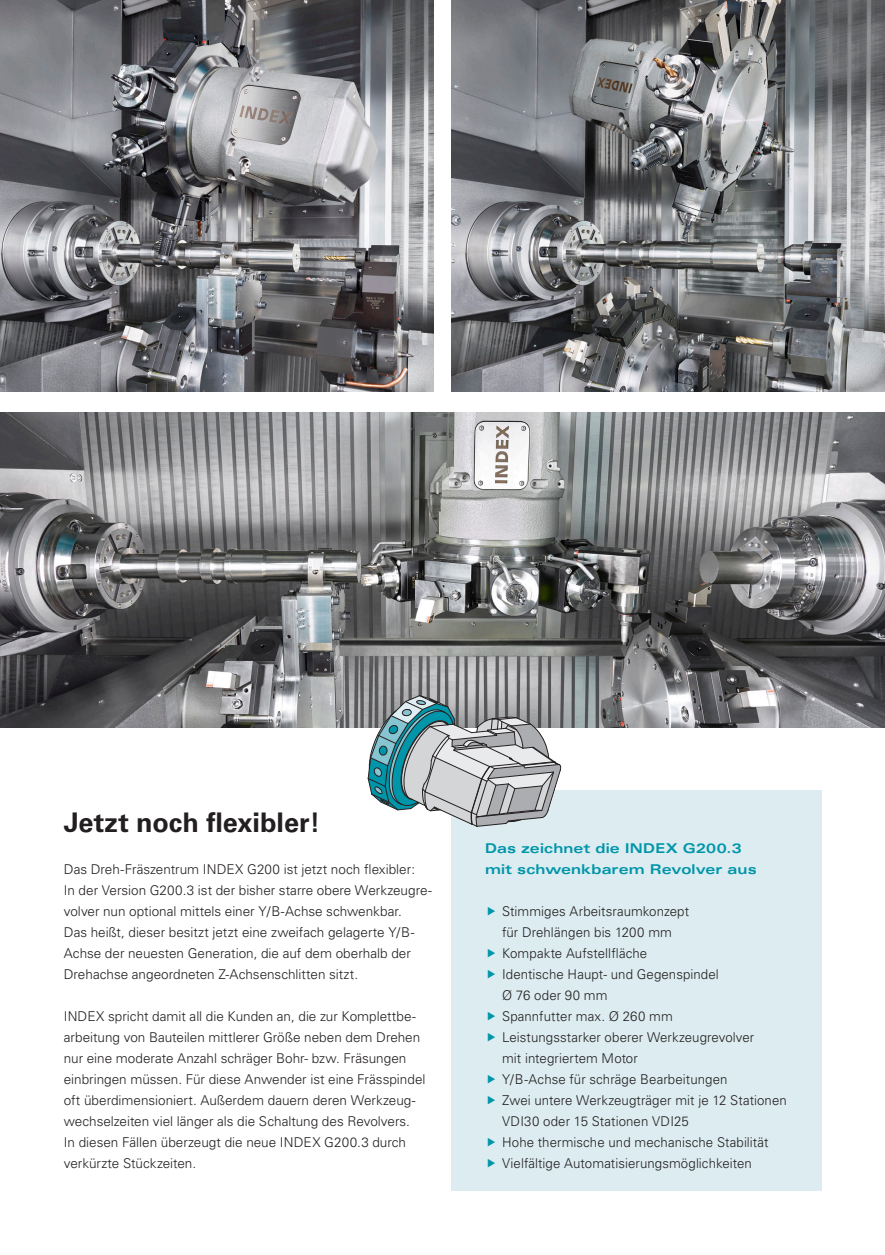
<style>
.page{position:relative;width:885px;height:1255px;background:#fff}
.page>*{position:absolute;margin:0;border:0;box-sizing:border-box;transform-origin:0 0}
.t1{font:700 27px "Univers";color:#231f20}
.t2{font:300 13.5px/21px "Univers";color:#231f20}
.t3{font:700 expanded 13.5px/21px "Univers";letter-spacing:.005em;color:#0095a9}
</style>
<div class="page">
<div style="left:451px;top:790px;width:370px;height:401px;background:#dcecf0"></div>
<img style="left:0;top:0;width:434px;height:391px">
<img style="left:451px;top:0;width:433px;height:391px">
<img style="left:0;top:412px;width:884px;height:315px">
<svg style="left:368px;top:695px;width:193px;height:131px;background:#a1afb3"></svg>
<h1 class="t1" style="left:64px;top:806px;width:258px">Jetzt noch flexibler!</h1>
<p class="t2" style="left:64px;top:859px;width:369px">Das Dreh-Fräszentrum INDEX G200 ist jetzt noch flexibler:<br>In der Version G200.3 ist der bisher starre obere Werkzeugre&shy;volver nun optional mittels einer Y/B-Achse schwenkbar.<br>Das heißt, dieser besitzt jetzt eine zweifach gelagerte Y/B-Achse der neuesten Generation, die auf dem oberhalb der Drehachse angeordneten Z-Achsenschlitten sitzt.</p>
<p class="t2" style="left:64px;top:1006px;width:363px">INDEX spricht damit all die Kunden an, die zur Komplettbe&shy;arbeitung von Bauteilen mittlerer Größe neben dem Drehen nur eine moderate Anzahl schräger Bohr- bzw. Fräsungen einbringen müssen. Für diese Anwender ist eine Frässpindel oft überdimensioniert. Außerdem dauern deren Werkzeug&shy;wechselzeiten viel länger als die Schaltung des Revolvers.<br>In diesen Fällen überzeugt die neue INDEX G200.3 durch verkürzte Stückzeiten.</p>
<p class="t3" style="left:485px;top:837px;width:273px">Das zeichnet die INDEX G200.3 mit schwenkbarem Revolver aus</p>
<p class="t2" style="left:502px;top:901px;width:286px">Stimmiges Arbeitsraumkonzept<br>für Drehlängen bis 1200 mm<br>Kompakte Aufstellfläche<br>Identische Haupt- und Gegenspindel<br>Ø 76 oder 90 mm<br>Spannfutter max. Ø 260 mm<br>Leistungsstarker oberer Werkzeugrevolver<br>mit integriertem Motor<br>Y/B-Achse für schräge Bearbeitungen<br>Zwei untere Werkzeugträger mit je 12 Stationen VDI30 oder 15 Stationen VDI25<br>Hohe thermische und mechanische Stabilität Vielfältige Automatisierungsmöglichkeiten</p>
</div>
